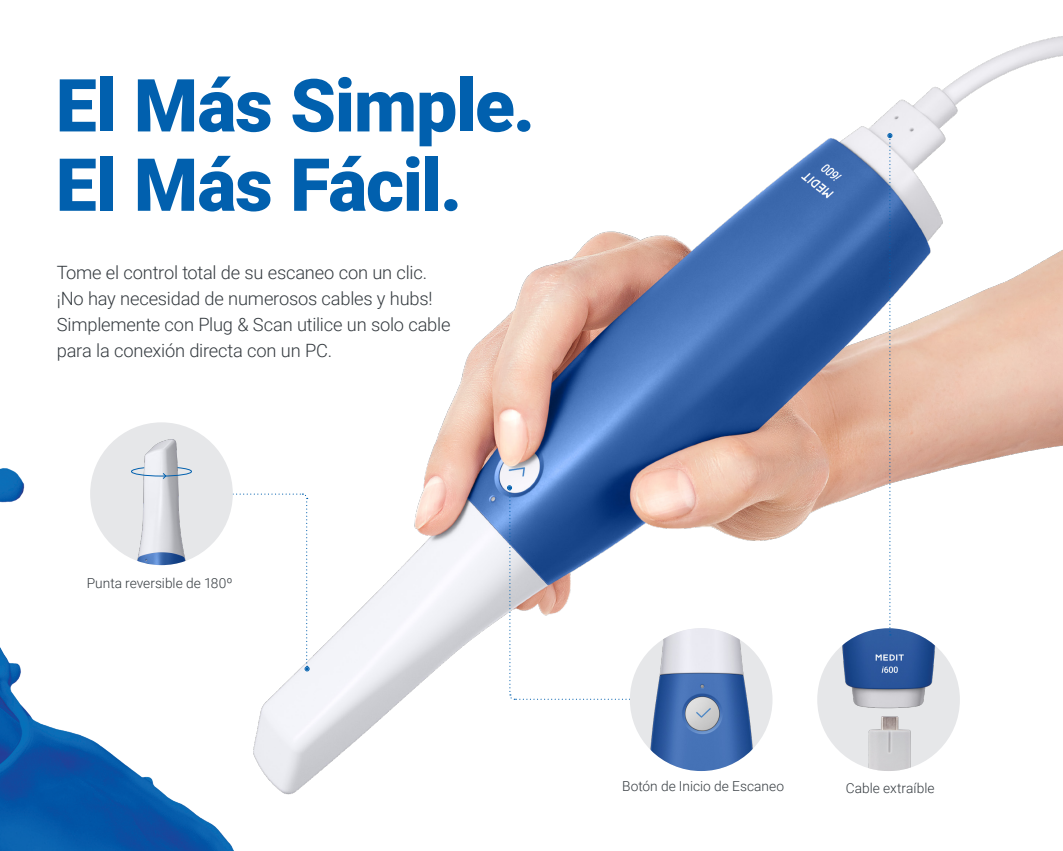
<style>
.page{position:relative;width:1063px;height:851px;background:#fff}
.page>*{position:absolute;margin:0;border:0;box-sizing:border-box;transform-origin:0 0}
.t1{font:900 73.2px/79.3px "Roboto";letter-spacing:-.015em;color:#0160ae}
.t2{font:300 18.3px/26px "Roboto";letter-spacing:-.015em;color:#353b40}
.t3{font:300 13.8px "Roboto";color:#353b40}
</style>
<div class="page">
<img style="left:0;top:468px;width:234px;height:382px">
<img style="left:233px;top:36px;width:830px;height:806px">
<svg style="left:187px;top:493px;width:122px;height:178px"></svg>
<div style="left:90px;top:422px;width:143px;height:143px;background:#e6e7e9;border-radius:50%"></div>
<img style="left:104px;top:423px;width:126px;height:142px">
<svg style="left:131px;top:467px;width:61px;height:12px"></svg>
<svg style="left:507px;top:485px;width:123px;height:214px"></svg>
<svg style="left:888px;top:133px;width:4px;height:502px"></svg>
<img style="left:630px;top:628px;width:143px;height:142px;border-radius:71px">
<h1 class="t1" style="left:56px;top:63px;width:481px">El Más Simple.<br>El Más Fácil.</h1>
<p class="t2" style="left:57px;top:258px;width:395px">Tome el control total de su escaneo con un clic. ¡No hay necesidad de numerosos cables y hubs!<br>Simplemente con Plug &amp; Scan utilice un solo cable para la conexión directa con un PC.</p>
<p class="t3" style="left:87px;top:573px;width:147px">Punta reversible de 180º</p>
<p class="t3" style="left:622px;top:776px;width:163px">Botón de Inicio de Escaneo</p>
<p class="t3" style="left:846px;top:778px;width:90px">Cable extraíble</p>
</div>
